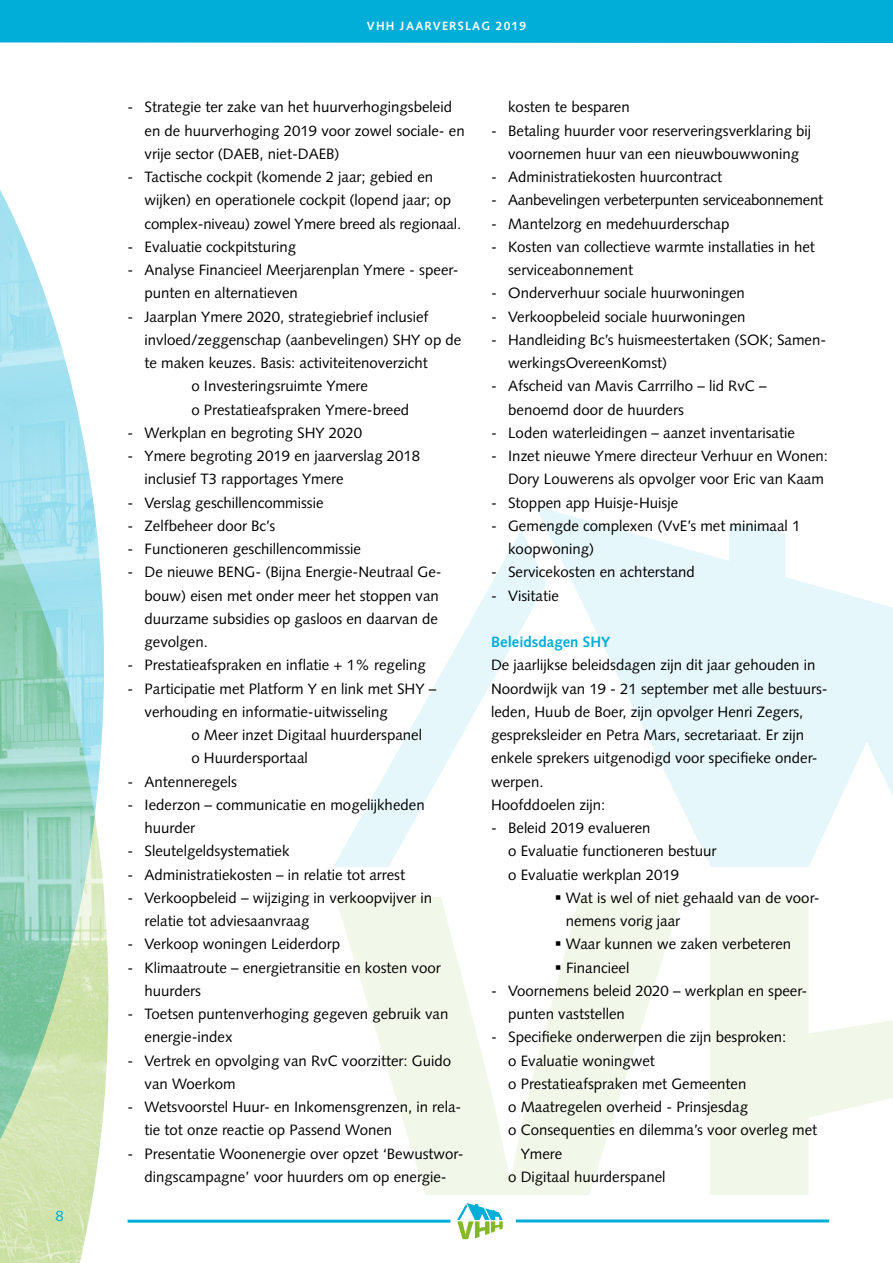
<style>
.page{position:relative;width:893px;height:1263px;background:#fff}
.page>*{position:absolute;margin:0;border:0;box-sizing:border-box;transform-origin:0 0}
.t1{font:15px/23.2px "Syntax LT Std";color:#000}
.t2{font:15px "Syntax LT Std";letter-spacing:-.02em;color:#000}
.t3{font:700 15px "Syntax LT Std";color:#00aed7}
.t4{font:15px "Syntax LT Std";color:#00aed7}
.t5{font:700 12px "Syntax LT Std";letter-spacing:.1em;color:#fff}
</style>
<div class="page">
<img style="left:0;top:190px;width:49px;height:115px">
<img style="left:0;top:305px;width:108px;height:958px">
<svg style="left:710px;top:897px;width:183px;height:298px;fill:#f2f8e9"></svg>
<svg style="left:335px;top:897px;width:347px;height:298px;fill:#f2f8e9"></svg>
<svg style="left:535px;top:506px;width:358px;height:361px;fill:#e6f7fb"></svg>
<svg style="left:333px;top:529px;width:213px;height:338px"></svg>
<div style="left:759px;top:525px;width:26px;height:78px;background:#e6f7fb"></div>
<div style="left:729px;top:525px;width:30px;height:59px;background:#e6f7fb"></div>
<hr style="left:128px;top:1220px;width:322px;height:3px;background:#00aed7">
<hr style="left:516px;top:1219px;width:313px;height:3px;background:#00aed7">
<svg style="left:457px;top:1203px;width:46px;height:36px"></svg>
<div style="left:0;top:0;width:893px;height:43px;background:#00aed7"></div>
<p class="t4" style="left:55px;top:1207px;width:10px">8</p>
<p class="t5" style="left:367px;top:19px;width:161px">VHH JAARVERSLAG 2019</p>
<p class="t1" style="left:145px;top:96px;width:322px;text-indent:-17px">- Strategie ter zake van het huurverhogingsbeleid en de huurverhoging 2019 voor zowel sociale- en vrije sector (DAEB, niet-DAEB)</p>
<p class="t1" style="left:145px;top:165px;width:318px;text-indent:-17px">- Tactische cockpit (komende 2 jaar; gebied en wijken) en operationele cockpit (lopend jaar; op complex-niveau) zowel Ymere breed als regionaal.</p>
<p class="t1" style="left:128px;top:235px;width:170px">- Evaluatie cockpitsturing</p>
<p class="t1" style="left:145px;top:258px;width:315px;text-indent:-17px">- Analyse Financieel Meerjarenplan Ymere - speer&shy;punten en alternatieven</p>
<p class="t1" style="left:128px;top:305px;width:303px">- Jaarplan Ymere 2020, strategiebrief inclusief</p>
<p class="t1" style="left:145px;top:328px;width:318px">invloed/zeggenschap (aanbevelingen) SHY op de</p>
<p class="t1" style="left:145px;top:351px;width:285px">te maken keuzes. Basis: activiteitenoverzicht</p>
<p class="t1" style="left:191px;top:375px;width:178px">o Investeringsruimte Ymere</p>
<p class="t1" style="left:191px;top:398px;width:219px">o Prestatieafspraken Ymere-breed</p>
<p class="t1" style="left:128px;top:421px;width:236px">- Werkplan en begroting SHY 2020</p>
<p class="t1" style="left:145px;top:444px;width:277px;text-indent:-17px">- Ymere begroting 2019 en jaarverslag 2018 inclusief T3 rapportages Ymere</p>
<p class="t1" style="left:128px;top:491px;width:198px">- Verslag geschillencommissie</p>
<p class="t1" style="left:128px;top:514px;width:149px">- Zelfbeheer door Bc’s</p>
<p class="t1" style="left:128px;top:537px;width:235px">- Functioneren geschillencommissie</p>
<p class="t1" style="left:145px;top:561px;width:299px;text-indent:-17px">- De nieuwe BENG- (Bijna Energie-Neutraal Ge&shy;bouw) eisen met onder meer het stoppen van duurzame subsidies op gasloos en daarvan de gevolgen.</p>
<p class="t1" style="left:128px;top:654px;width:300px">- Prestatieafspraken en inflatie + 1% regeling</p>
<p class="t1" style="left:145px;top:677px;width:293px;text-indent:-17px">- Participatie met Platform Y en link met SHY – verhouding en informatie-uitwisseling</p>
<p class="t1" style="left:191px;top:723px;width:232px">o Meer inzet Digitaal huurderspanel o Huurdersportaal</p>
<p class="t1" style="left:128px;top:770px;width:111px">- Antenneregels</p>
<p class="t1" style="left:145px;top:793px;width:282px;text-indent:-17px">- Iederzon – communicatie en mogelijkheden huurder</p>
<p class="t1" style="left:128px;top:840px;width:164px">- Sleutelgeldsystematiek</p>
<p class="t1" style="left:128px;top:863px;width:279px">- Administratiekosten – in relatie tot arrest</p>
<p class="t1" style="left:145px;top:886px;width:289px;text-indent:-17px">- Verkoopbeleid – wijziging in verkoopvijver in relatie tot adviesaanvraag</p>
<p class="t1" style="left:128px;top:933px;width:214px">- Verkoop woningen Leiderdorp</p>
<p class="t1" style="left:145px;top:956px;width:298px;text-indent:-17px">- Klimaatroute – energietransitie en kosten voor huurders</p>
<p class="t1" style="left:145px;top:1002px;width:305px;text-indent:-17px">- Toetsen puntenverhoging gegeven gebruik van energie-index</p>
<p class="t1" style="left:145px;top:1049px;width:308px;text-indent:-17px">- Vertrek en opvolging van RvC voorzitter: Guido van Woerkom</p>
<p class="t1" style="left:145px;top:1095px;width:318px;text-indent:-17px">- Wetsvoorstel Huur- en Inkomensgrenzen, in rela&shy;tie tot onze reactie op Passend Wonen</p>
<p class="t1" style="left:128px;top:1142px;width:338px;text-align:center">- Presentatie Woonenergie over opzet ‘Bewustwor&shy;dingscampagne’ voor huurders om op energie-</p>
<p class="t1" style="left:508px;top:96px;width:123px">kosten te besparen</p>
<p class="t1" style="left:491px;top:119px;width:322px;text-align:center">- Betaling huurder voor reserveringsverklaring bij voornemen huur van een nieuwbouwwoning</p>
<p class="t1" style="left:491px;top:165px;width:233px">- Administratiekosten huurcontract</p>
<p class="t2" style="left:491px;top:191px;width:333px">- Aanbevelingen verbeterpunten serviceabonnement</p>
<p class="t1" style="left:491px;top:212px;width:240px">- Mantelzorg en medehuurderschap</p>
<p class="t1" style="left:508px;top:235px;width:308px;text-indent:-17px">- Kosten van collectieve warmte installaties in het serviceabonnement</p>
<p class="t1" style="left:491px;top:282px;width:255px">- Onderverhuur sociale huurwoningen</p>
<p class="t1" style="left:491px;top:305px;width:256px">- Verkoopbeleid sociale huurwoningen</p>
<p class="t1" style="left:508px;top:328px;width:320px;text-indent:-17px">- Handleiding Bc’s huismeestertaken (SOK; Samen&shy;werkingsOvereenKomst)</p>
<p class="t1" style="left:508px;top:375px;width:260px;text-indent:-17px">- Afscheid van Mavis Carrrilho – lid RvC – benoemd door de huurders</p>
<p class="t1" style="left:491px;top:421px;width:305px">- Loden waterleidingen – aanzet inventarisatie</p>
<p class="t1" style="left:491px;top:444px;width:338px;text-align:right">- Inzet nieuwe Ymere directeur Verhuur en Wonen:<br>Dory Louwerens als opvolger voor Eric van Kaam</p>
<p class="t1" style="left:491px;top:491px;width:189px">- Stoppen app Huisje-Huisje</p>
<p class="t1" style="left:508px;top:514px;width:294px;text-indent:-17px">- Gemengde complexen (VvE’s met minimaal 1 koopwoning)</p>
<p class="t1" style="left:491px;top:561px;width:205px">- Servicekosten en achterstand</p>
<p class="t1" style="left:491px;top:584px;width:69px">- Visitatie</p>
<p class="t3" style="left:491px;top:633px;width:121px">Beleidsdagen SHY</p>
<p class="t1" style="left:491px;top:654px;width:338px">De jaarlijkse beleidsdagen zijn dit jaar gehouden in Noordwijk van 19 - 21 september met alle bestuurs&shy;leden, Huub de Boer, zijn opvolger Henri Zegers, gespreksleider en Petra Mars, secretariaat. Er zijn enkele sprekers uitgenodigd voor specifieke onder&shy;werpen.<br>Hoofddoelen zijn:</p>
<p class="t1" style="left:508px;top:816px;width:210px;text-indent:-17px">- Beleid 2019 evalueren<br>o Evaluatie functioneren bestuur o Evaluatie werkplan 2019</p>
<p class="t1" style="left:566px;top:886px;width:255px;text-indent:-11px">▪ Wat is wel of niet gehaald van de voor&shy;nemens vorig jaar</p>
<p class="t1" style="left:555px;top:933px;width:238px">▪ Waar kunnen we zaken verbeteren</p>
<p class="t1" style="left:555px;top:956px;width:76px">▪ Financieel</p>
<p class="t1" style="left:508px;top:979px;width:301px;text-indent:-17px">- Voornemens beleid 2020 – werkplan en speer&shy;punten vaststellen</p>
<p class="t1" style="left:491px;top:1026px;width:297px">- Specifieke onderwerpen die zijn besproken:</p>
<p class="t1" style="left:508px;top:1049px;width:148px">o Evaluatie woningwet</p>
<p class="t1" style="left:508px;top:1072px;width:240px">o Prestatieafspraken met Gemeenten</p>
<p class="t1" style="left:508px;top:1095px;width:241px">o Maatregelen overheid - Prinsjesdag</p>
<p class="t1" style="left:508px;top:1119px;width:310px">o Consequenties en dilemma’s voor overleg met</p>
<p class="t1" style="left:521px;top:1142px;width:43px">Ymere</p>
<p class="t1" style="left:508px;top:1165px;width:159px">o Digitaal huurderspanel</p>
</div>
